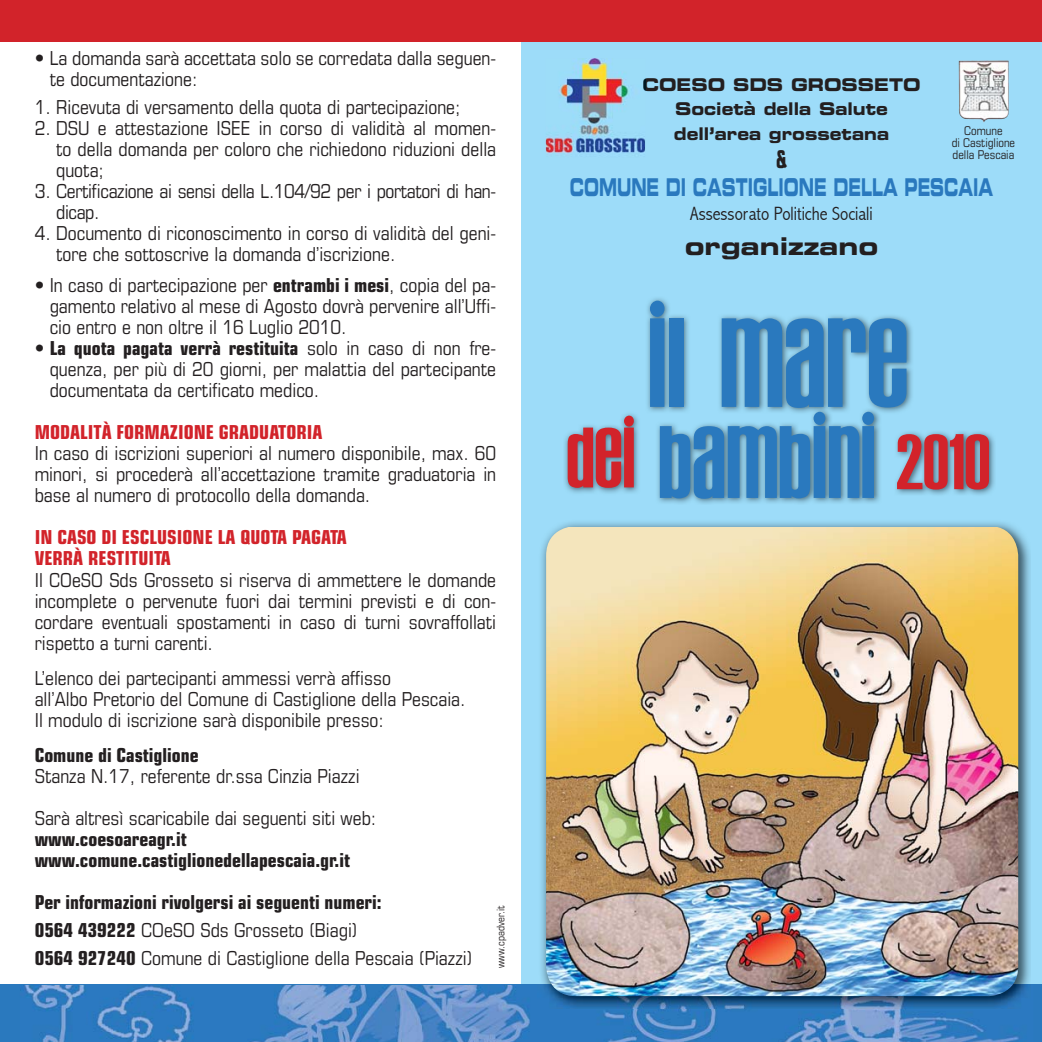
<style>
.page{position:relative;width:1042px;height:1042px;background:#fff}
.page>*{position:absolute;margin:0;border:0;box-sizing:border-box;transform-origin:0 0}
.t1{font:129.5px "Establo";color:#2a79be;scale:.9 1}
.t2{font:105px "Establo";color:#2a79be;scale:.9 1}
.t3{font:24.5px "Eurostile Bold Extended Two";color:#2a79be;scale:.55 1}
.t4{font:24.5px "Eurostile Bold Extended Two";color:#231f20}
.t5{font:700 condensed 24.5px "Eurostile";color:#231f20;scale:.8 1}
.t6{font:condensed 19.25px/21px "Eurostile";color:#231f20;text-align:justify}
.t7{font:700 condensed 19.25px/28px "Eurostile";color:#231f20}
.t8{font:700 condensed 19.25px/21px "Eurostile";color:#d2232a}
.t9{font:condensed 19.25px/21px "Eurostile";letter-spacing:-.02em;color:#231f20}
.t10{font:300 condensed 19.25px "Abadi";color:#231f20}
.t11{font:17.5px/24.5px "Eurostile Bold Extended Two";color:#231f20;text-align:center;scale:.9 1}
.t12{font:condensed 12.08px/12.1px "Eurostile";color:#231f20;text-align:center}
.t13{font:condensed 10.5px "Eurostile";color:#231f20}
.s1{font-weight:700}
.s2{font-weight:400}
.s3{color:#001822}
.s4{font-size:87.5px;color:#d2232a}
.s5{font-size:80.5px;color:#d2232a}
</style>
<div class="page">
<div style="left:521px;top:0;width:521px;height:991px;background:#9ddcf9"></div>
<div style="left:0;top:985px;width:1042px;height:57px;background:#2a79be"></div>
<img style="left:24px;top:985px;width:995px;height:57px">
<div style="left:518px;top:0;width:524px;height:41px;background:#d2232a"></div>
<div style="left:0;top:0;width:524px;height:41px;background:#d2232a"></div>
<img style="left:537px;top:522px;width:493px;height:486px">
<img style="left:546px;top:527px;width:472px;height:469px;border-radius:30px">
<img style="left:564px;top:298px;width:431px;height:206px">
<img style="left:959px;top:60px;width:50px;height:62px">
<img style="left:546px;top:58px;width:99px;height:96px">
<svg style="left:643px;top:78px;width:2px;height:13px"></svg>
<p class="t6" style="left:50px;top:49px;width:448px;text-indent:-15px">• La domanda sarà accettata solo se corredata dalla seguen&shy;te documentazione:</p>
<p class="t6" style="left:35px;top:98px;width:427px">1. Ricevuta di versamento della quota di partecipazione;</p>
<p class="t6" style="left:56px;top:119px;width:441px;text-indent:-21px">2. DSU e attestazione ISEE in corso di validità al momen&shy;to della domanda per coloro che richiedono riduzioni della quota;</p>
<p class="t9" style="left:56px;top:182px;width:441px;text-indent:-21px">3. Certificazione ai sensi della L.104/92 per i portatori di han&shy;dicap.</p>
<p class="t6" style="left:56px;top:224px;width:441px;text-indent:-21px">4. Documento di riconoscimento in corso di validità del geni&shy;tore che sottoscrive la domanda d’iscrizione.</p>
<p class="t6" style="left:50px;top:277px;width:448px;text-indent:-15px">• In caso di partecipazione per <span class="s1">entrambi i mesi</span>, copia del pa&shy;gamento relativo al mese di Agosto dovrà pervenire all’Uffi&shy;cio entro e non oltre il 16 Luglio 2010.</p>
<p class="t6" style="left:50px;top:340px;width:448px;text-indent:-15px">• <span class="s1">La quota pagata verrà restituita</span> solo in caso di non fre&shy;quenza, per più di 20 giorni, per malattia del partecipante documentata da certificato medico.</p>
<p class="t8" style="left:35px;top:424px;width:289px">MODALITÀ FORMAZIONE GRADUATORIA</p>
<p class="t6" style="left:35px;top:445px;width:463px">In caso di iscrizioni superiori al numero disponibile, max. 60 minori, si procederà all’accettazione tramite graduatoria in base al numero di protocollo della domanda.</p>
<p class="t8" style="left:35px;top:529px;width:313px">IN CASO DI ESCLUSIONE LA QUOTA PAGATA<br>VERRÀ RESTITUITA</p>
<p class="t6" style="left:35px;top:571px;width:463px">Il COeSO Sds Grosseto si riserva di ammettere le domande incomplete o pervenute fuori dai termini previsti e di con&shy;cordare eventuali spostamenti in caso di turni sovraffollati rispetto a turni carenti.</p>
<p class="t6" style="left:35px;top:669px;width:432px;text-align:left">L’elenco dei partecipanti ammessi verrà affisso<br>all’Albo Pretorio del Comune di Castiglione della Pescaia.<br>Il modulo di iscrizione sarà disponibile presso:</p>
<p class="t7" style="left:35px;top:742px;width:165px">Comune di Castiglione</p>
<p class="t6" style="left:35px;top:756px;width:343px;line-height:42px">Stanza N.17, referente dr.ssa Cinzia Piazzi<br>Sarà altresì scaricabile dai seguenti siti web:</p>
<p class="t7" style="left:35px;top:830px;width:317px;line-height:21px">www.coesoareagr.it www.comune.castiglionedellapescaia.gr.it</p>
<p class="t7" style="left:35px;top:889px;width:439px">Per informazioni rivolgersi ai seguenti numeri:<br>0564 439222 <span class="s2">COeSO Sds Grosseto (Biagi)<br></span>0564 927240 <span class="s2">Comune di Castiglione della Pescaia (Piazzi)</span></p>
<p class="t13" style="left:497px;top:968px;width:64px;rotate:-90deg">www.cpadver.it</p>
<p class="t11" style="left:642px;top:74px;width:311px"><span class="s3">C</span>OESO SDS GROSSETO<br>Società della Salute dell’area grossetana</p>
<p class="t5" style="left:776px;top:150px;width:15px">&amp;</p>
<p class="t3" style="left:570px;top:178px;width:771px">COMUNE DI CASTIGLIONE DELLA PESCAIA</p>
<p class="t10" style="left:690px;top:204px;width:184px">Assessorato Politiche Sociali</p>
<p class="t4" style="left:685px;top:238px;width:195px">organizzano</p>
<p class="t12" style="left:951px;top:125px;width:65px">Comune<br>di Castiglione della Pescaia</p>
<h1 class="t1" style="left:648px;top:290px;width:291px">Il mare</h1>
<h2 class="t2" style="left:566px;top:403px;width:472px"><span class="s4">dei</span> bambini <span class="s5">2010</span></h2>
</div>
